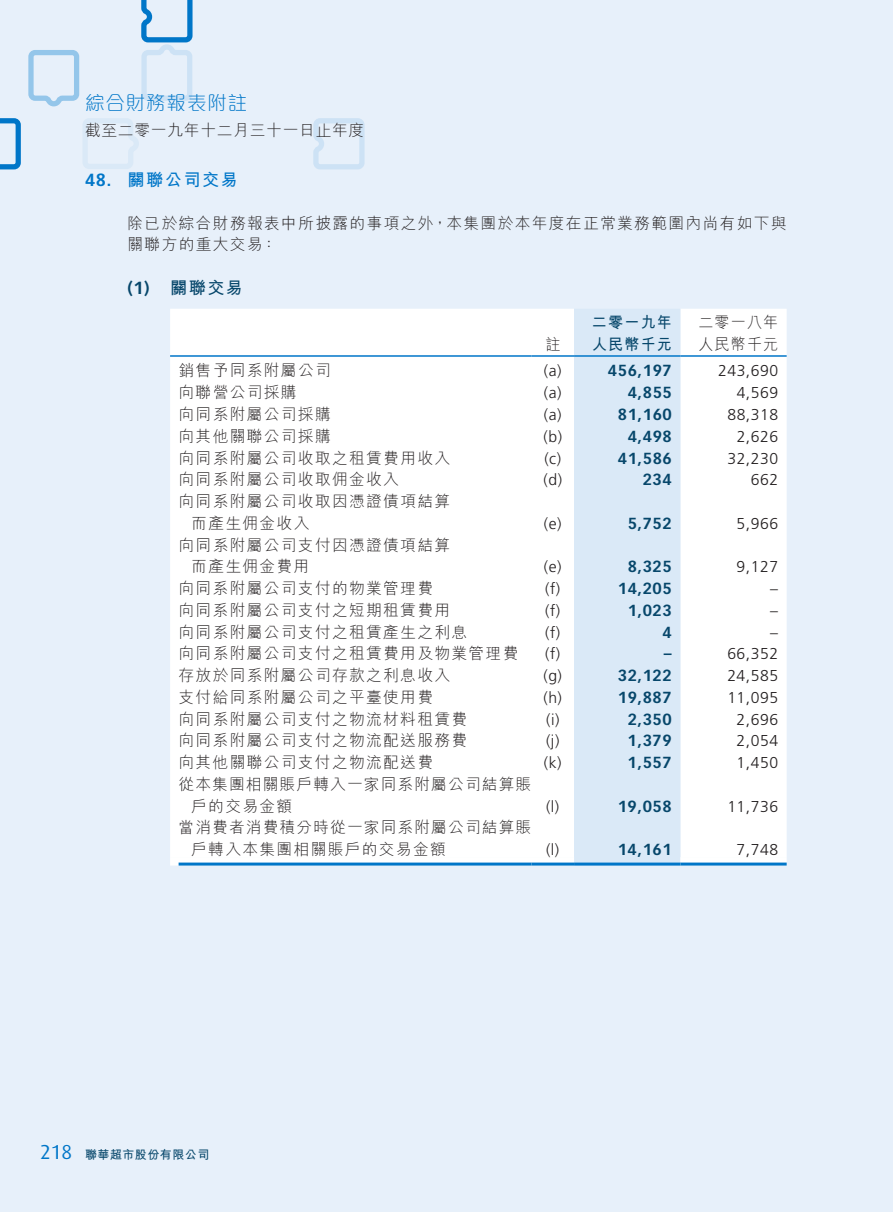
<style>
.page{position:relative;width:893px;height:1212px;background:#e7f0fa}
.page>*{position:absolute;margin:0;border:0;box-sizing:border-box;transform-origin:0 0}
.t1{font:300 19.5px "M Elle HK";letter-spacing:.045em;color:#0076c8}
.Heading_1{font:700 17.25px "M Hei HK";letter-spacing:.08em;color:#0076c8}
.Heading_2{font:700 17.25px "M Hei HK";color:#07476b}
.Body_Text{font:300 15.75px/21.8px "M Hei HK";letter-spacing:.085em;color:#231f20}
.Body_Text-2{font:300 15.75px "Frutiger LT Std";letter-spacing:.035em;color:#231f20}
.Body_Text-3{font:700 15.75px "Vectora LT Std";letter-spacing:.035em;color:#07476b}
.Body_Text-4{font:300 15.75px "M Hei HK";letter-spacing:.045em;color:#231f20}
.Body_Text-5{font:300 15.75px "M Hei HK";letter-spacing:.085em;color:#231f20;scale:.95 1}
.Body_Text-6{font:700 15.75px "M Hei HK";letter-spacing:.085em;color:#07476b;scale:.95 1}
.t2{font:700 12px "M Hei HK";letter-spacing:.04em;color:#07476b}
.s1{font-family:"Vectora LT Std"}
.s2{font-family:"Dax";font-weight:400;font-size:20.25px;color:#0076c8}
</style>
<div class="page">
<svg style="left:28px;top:50px;width:52px;height:57px"></svg>
<svg style="left:0;top:118px;width:21px;height:51px"></svg>
<svg style="left:141px;top:0;width:52px;height:101px"></svg>
<svg style="left:83px;top:118px;width:56px;height:51px"></svg>
<svg style="left:313px;top:118px;width:52px;height:51px"></svg>
<div style="left:170px;top:309px;width:617px;height:548px;background:#fff"></div>
<div style="left:574px;top:309px;width:106px;height:548px;background:#dae9f7"></div>
<svg style="left:170px;top:857px;width:617px;height:8px"></svg>
<hr style="left:170px;top:355px;width:361px;height:2px;background:#0076c8">
<hr style="left:531px;top:355px;width:43px;height:2px;background:#0076c8">
<hr style="left:574px;top:355px;width:106px;height:2px;background:#0076c8">
<hr style="left:680px;top:355px;width:107px;height:2px;background:#0076c8">
<hr style="left:179px;top:862px;width:352px;height:3px;background:#0076c8">
<hr style="left:531px;top:862px;width:43px;height:3px;background:#0076c8">
<hr style="left:574px;top:862px;width:106px;height:3px;background:#0076c8">
<hr style="left:680px;top:862px;width:107px;height:3px;background:#0076c8">
<p class="t1" style="left:85px;top:93px;width:164px">綜合財務報表附註</p>
<p class="Body_Text-4" style="left:85px;top:122px;width:281px">截至二零一九年十二月三十一日止年度</p>
<p class="Heading_1" style="left:85px;top:167px;width:154px"><span class="s1">48.</span> 關聯公司交易</p>
<p class="Body_Text" style="left:128px;top:212px;width:660px">除已於綜合財務報表中所披露的事項之外，本集團於本年度在正常業務範圍內尚有如下與關聯方的重大交易：</p>
<p class="Heading_2" style="left:128px;top:275px;width:117px"><span class="s1">(1)</span> 關聯交易</p>
<p class="Body_Text-6" style="left:592px;top:311px;width:86px">二零一九年</p>
<p class="Body_Text-5" style="left:698px;top:315px;width:85px">二零一八年</p>
<p class="Body_Text-5" style="left:545px;top:336px;width:17px">註</p>
<p class="Body_Text-6" style="left:592px;top:333px;width:86px">人民幣千元</p>
<p class="Body_Text-5" style="left:698px;top:336px;width:85px">人民幣千元</p>
<p class="Body_Text" style="left:179px;top:360px;width:154px">銷售予同系附屬公司</p>
<p class="Body_Text-2" style="left:544px;top:362px;width:19px">(a)</p>
<p class="Body_Text-3" style="left:608px;top:361px;width:65px">456,197</p>
<p class="Body_Text-2" style="left:718px;top:362px;width:62px">243,690</p>
<p class="Body_Text" style="left:179px;top:381px;width:120px">向聯營公司採購</p>
<p class="Body_Text-2" style="left:544px;top:384px;width:19px">(a)</p>
<p class="Body_Text-3" style="left:628px;top:383px;width:46px">4,855</p>
<p class="Body_Text-2" style="left:737px;top:384px;width:43px">4,569</p>
<p class="Body_Text" style="left:179px;top:403px;width:154px">向同系附屬公司採購</p>
<p class="Body_Text-2" style="left:544px;top:406px;width:19px">(a)</p>
<p class="Body_Text-3" style="left:618px;top:405px;width:56px">81,160</p>
<p class="Body_Text-2" style="left:727px;top:406px;width:52px">88,318</p>
<p class="Body_Text" style="left:179px;top:425px;width:154px">向其他關聯公司採購</p>
<p class="Body_Text-2" style="left:543px;top:427px;width:20px">(b)</p>
<p class="Body_Text-3" style="left:628px;top:427px;width:46px">4,498</p>
<p class="Body_Text-2" style="left:737px;top:427px;width:43px">2,626</p>
<p class="Body_Text" style="left:179px;top:447px;width:273px">向同系附屬公司收取之租賃費用收入</p>
<p class="Body_Text-2" style="left:544px;top:449px;width:18px">(c)</p>
<p class="Body_Text-3" style="left:618px;top:448px;width:56px">41,586</p>
<p class="Body_Text-2" style="left:727px;top:449px;width:52px">32,230</p>
<p class="Body_Text" style="left:179px;top:468px;width:222px">向同系附屬公司收取佣金收入</p>
<p class="Body_Text-2" style="left:543px;top:471px;width:20px">(d)</p>
<p class="Body_Text-3" style="left:643px;top:470px;width:31px">234</p>
<p class="Body_Text-2" style="left:751px;top:471px;width:29px">662</p>
<p class="Body_Text" style="left:191px;top:490px;width:260px;text-indent:-13px">向同系附屬公司收取因憑證債項結算而產生佣金收入</p>
<p class="Body_Text-2" style="left:544px;top:514px;width:19px">(e)</p>
<p class="Body_Text-3" style="left:628px;top:514px;width:46px">5,752</p>
<p class="Body_Text-2" style="left:737px;top:514px;width:43px">5,966</p>
<p class="Body_Text" style="left:191px;top:534px;width:260px;text-indent:-13px">向同系附屬公司支付因憑證債項結算而產生佣金費用</p>
<p class="Body_Text-2" style="left:544px;top:558px;width:19px">(e)</p>
<p class="Body_Text-3" style="left:628px;top:557px;width:46px">8,325</p>
<p class="Body_Text-2" style="left:737px;top:558px;width:43px">9,127</p>
<p class="Body_Text" style="left:179px;top:577px;width:256px">向同系附屬公司支付的物業管理費</p>
<p class="Body_Text-2" style="left:545px;top:580px;width:17px">(f)</p>
<p class="Body_Text-3" style="left:618px;top:579px;width:56px">14,205</p>
<p class="Body_Text-2" style="left:770px;top:580px;width:9px">–</p>
<p class="Body_Text" style="left:179px;top:599px;width:273px">向同系附屬公司支付之短期租賃費用</p>
<p class="Body_Text-2" style="left:545px;top:601px;width:17px">(f)</p>
<p class="Body_Text-3" style="left:628px;top:601px;width:46px">1,023</p>
<p class="Body_Text-2" style="left:770px;top:601px;width:9px">–</p>
<p class="Body_Text" style="left:179px;top:621px;width:290px">向同系附屬公司支付之租賃產生之利息</p>
<p class="Body_Text-2" style="left:545px;top:623px;width:17px">(f)</p>
<p class="Body_Text-3" style="left:662px;top:622px;width:11px">4</p>
<p class="Body_Text-2" style="left:770px;top:623px;width:9px">–</p>
<p class="Body_Text" style="left:179px;top:642px;width:341px">向同系附屬公司支付之租賃費用及物業管理費</p>
<p class="Body_Text-2" style="left:545px;top:645px;width:17px">(f)</p>
<p class="Body_Text-3" style="left:664px;top:644px;width:9px">–</p>
<p class="Body_Text-2" style="left:727px;top:645px;width:52px">66,352</p>
<p class="Body_Text" style="left:179px;top:664px;width:273px">存放於同系附屬公司存款之利息收入</p>
<p class="Body_Text-2" style="left:543px;top:667px;width:20px">(g)</p>
<p class="Body_Text-3" style="left:618px;top:666px;width:56px">32,122</p>
<p class="Body_Text-2" style="left:727px;top:667px;width:52px">24,585</p>
<p class="Body_Text" style="left:179px;top:686px;width:256px">支付給同系附屬公司之平臺使用費</p>
<p class="Body_Text-2" style="left:543px;top:688px;width:20px">(h)</p>
<p class="Body_Text-3" style="left:618px;top:688px;width:56px">19,887</p>
<p class="Body_Text-2" style="left:727px;top:688px;width:52px">11,095</p>
<p class="Body_Text" style="left:179px;top:708px;width:290px">向同系附屬公司支付之物流材料租賃費</p>
<p class="Body_Text-2" style="left:546px;top:710px;width:15px">(i)</p>
<p class="Body_Text-3" style="left:628px;top:709px;width:46px">2,350</p>
<p class="Body_Text-2" style="left:737px;top:710px;width:43px">2,696</p>
<p class="Body_Text" style="left:179px;top:729px;width:290px">向同系附屬公司支付之物流配送服務費</p>
<p class="Body_Text-2" style="left:546px;top:732px;width:15px">(j)</p>
<p class="Body_Text-3" style="left:628px;top:731px;width:46px">1,379</p>
<p class="Body_Text-2" style="left:737px;top:732px;width:43px">2,054</p>
<p class="Body_Text" style="left:179px;top:751px;width:256px">向其他關聯公司支付之物流配送費</p>
<p class="Body_Text-2" style="left:544px;top:754px;width:19px">(k)</p>
<p class="Body_Text-3" style="left:628px;top:753px;width:46px">1,557</p>
<p class="Body_Text-2" style="left:737px;top:754px;width:43px">1,450</p>
<p class="Body_Text" style="left:191px;top:773px;width:342px;text-indent:-13px">從本集團相關賬戶轉入一家同系附屬公司結算賬戶的交易金額</p>
<p class="Body_Text-2" style="left:546px;top:797px;width:15px">(l)</p>
<p class="Body_Text-3" style="left:618px;top:796px;width:56px">19,058</p>
<p class="Body_Text-2" style="left:727px;top:797px;width:52px">11,736</p>
<p class="Body_Text" style="left:191px;top:816px;width:342px;text-indent:-13px">當消費者消費積分時從一家同系附屬公司結算賬戶轉入本集團相關賬戶的交易金額</p>
<p class="Body_Text-2" style="left:546px;top:841px;width:15px">(l)</p>
<p class="Body_Text-3" style="left:618px;top:840px;width:56px">14,161</p>
<p class="Body_Text-2" style="left:737px;top:841px;width:43px">7,748</p>
<p class="t2" style="left:40px;top:1145px;width:171px"><span class="s2">218</span> 聯華超市股份有限公司</p>
</div>
